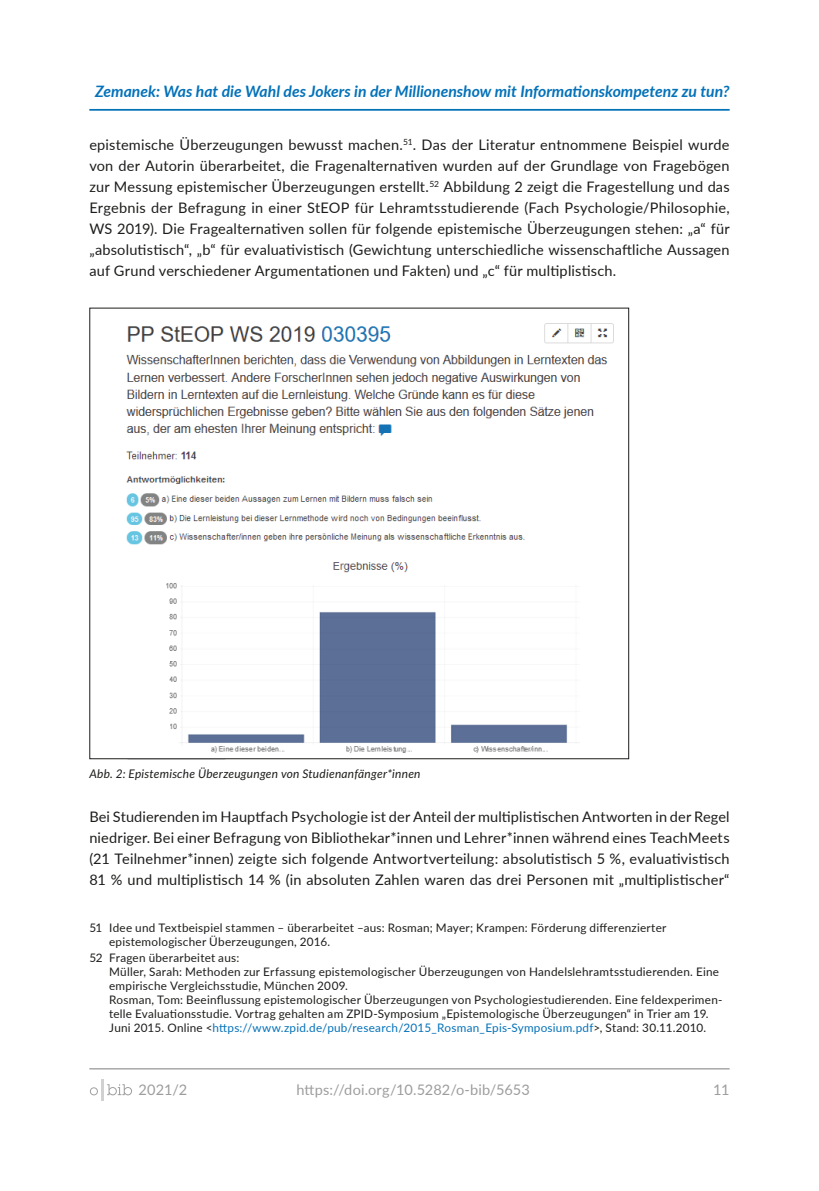
<style>
.page{position:relative;width:819px;height:1191px;background:#fff}
.page>*{position:absolute;margin:0;border:0;box-sizing:border-box;transform-origin:0 0}
.t1{font:italic 700 15.75px "Lato";color:#0472b9}
.t2{font:14.53px/21px "Lato";letter-spacing:.015em;color:#1d1d1b;text-align:justify}
.t3{font:14.53px "Lato Regular 3";letter-spacing:.01em;color:#9d9d9d}
.t4{font:14.53px "Lato Regular 4";color:#9d9d9d}
.t5{font:14.53px "Lato Regular 2";color:#9d9d9d}
.t6{font:italic 11.9px "Lato";letter-spacing:.02em;color:#1d1d1b}
.t7{font:11.72px/14px "Lato";letter-spacing:.02em;color:#1d1d1b}
.s1{color:#0472b9}
</style>
<div class="page">
<hr style="left:89px;top:1068px;width:640px;height:1px;background:#9d9d9d">
<hr style="left:101px;top:1079px;width:3px;height:21px;background:#d1d1d1">
<svg style="left:90px;top:1087px;width:8px;height:8px"></svg>
<svg style="left:107px;top:1084px;width:25px;height:11px"></svg>
<img style="left:126px;top:323px;width:488px;height:430px">
<hr style="left:89px;top:109px;width:640px;height:2px;background:#0472b9">
<p class="t1" style="left:95px;top:80px;width:636px">Zemanek: Was hat die Wahl des Jokers in der Millionenshow mit Informationskompetenz zu tun?</p>
<p class="t2" style="left:89px;top:134px;width:641px">epistemische Überzeugungen bewusst machen.<sup>51</sup>. Das der Literatur entnommene Beispiel wurde von der Autorin überarbeitet, die Fragenalternativen wurden auf der Grundlage von Fragebögen zur Messung epistemischer Überzeugungen erstellt.<sup>52</sup> Abbildung 2 zeigt die Fragestellung und das Ergebnis der Befragung in einer StEOP für Lehramtsstudierende (Fach Psychologie/Philosophie, WS 2019). Die Fragealternativen sollen für folgende epistemische Überzeugungen stehen: „a“ für „absolutistisch“, „b“ für evaluativistisch (Gewichtung unterschiedliche wissenschaftliche Aussagen auf Grund verschiedener Argumentationen und Fakten) und „c“ für multiplistisch.</p>
<p class="t6" style="left:89px;top:765px;width:333px">Abb. 2: Epistemische Überzeugungen von Studienanfänger*innen</p>
<p class="t2" style="left:89px;top:806px;width:641px">Bei Studierenden im Hauptfach Psychologie ist der Anteil der multiplistischen Antworten in der Regel niedriger. Bei einer Befragung von Bibliothekar*innen und Lehrer*innen während eines TeachMeets (21 Teilnehmer*innen) zeigte sich folgende Antwortverteilung: absolutistisch 5 %, evaluativistisch 81 % und multiplistisch 14 % (in absoluten Zahlen waren das drei Personen mit „multiplistischer“</p>
<p class="t7" style="left:109px;top:920px;width:558px;text-indent:-20px">51 Idee und Textbeispiel stammen – überarbeitet –aus: Rosman; Mayer; Krampen: Förderung differenzierter epistemologischer Überzeugungen, 2016.</p>
<p class="t7" style="left:109px;top:950px;width:614px;text-indent:-20px">52 Fragen überarbeitet aus:<br>Müller, Sarah: Methoden zur Erfassung epistemologischer Überzeugungen von Handelslehramtsstudierenden. Eine empirische Vergleichsstudie, München 2009.<br>Rosman, Tom: Beeinflussung epistemologischer Überzeugungen von Psychologiestudierenden. Eine feldexperimen&shy;telle Evaluationsstudie. Vortrag gehalten am ZPID-Symposium „Epistemologische Überzeugungen“ in Trier am 19.<br>Juni 2015. Online &lt;<span class="s1">https://www.zpid.de/pub/research/2015_Rosman_Epis-Symposium.pdf</span>&gt;, Stand: 30.11.2010.</p>
<p class="t4" style="left:139px;top:1079px;width:50px">2021/2</p>
<p class="t3" style="left:296px;top:1079px;width:235px">https://doi.org/10.5282/o-bib/5653</p>
<p class="t5" style="left:713px;top:1079px;width:18px">11</p>
</div>
